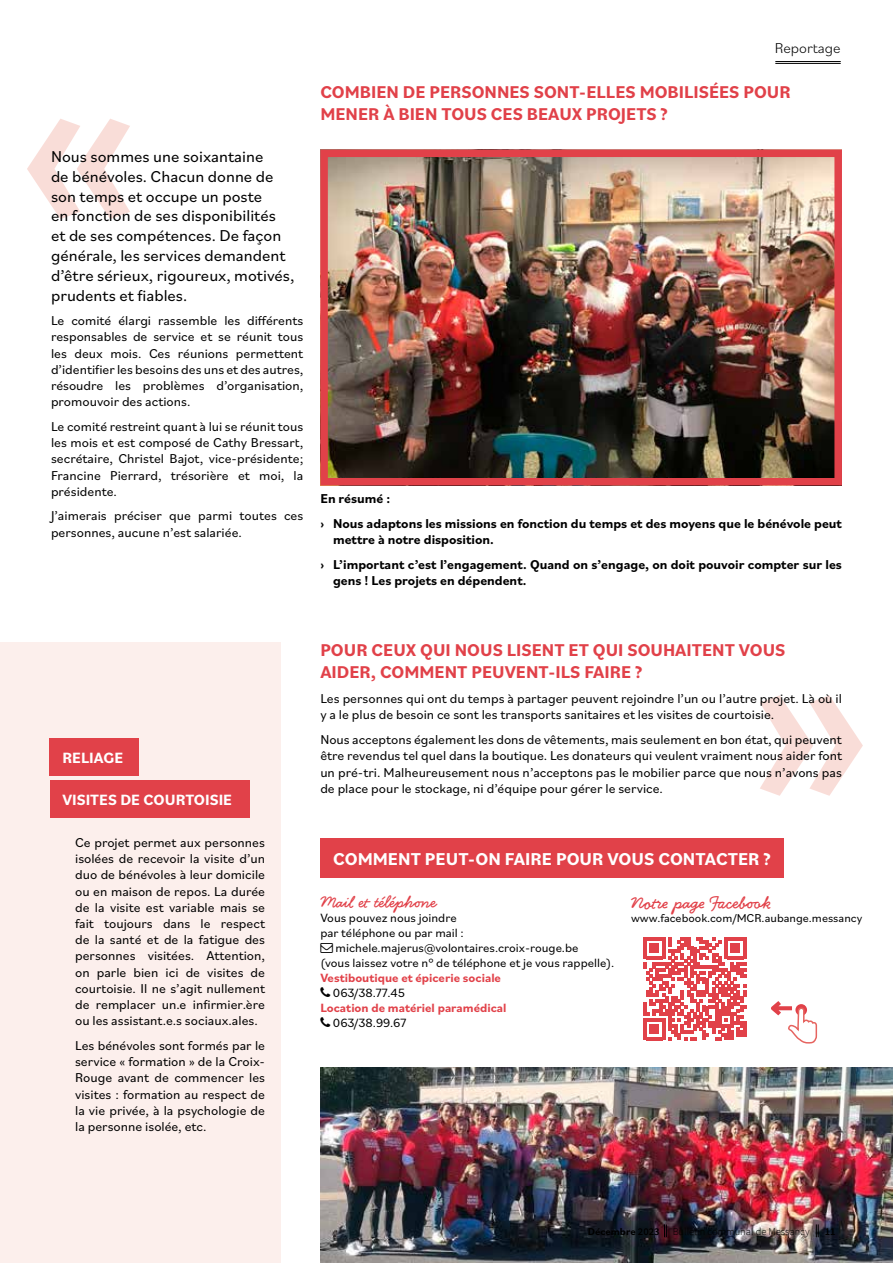
<style>
.page{position:relative;width:893px;height:1263px;background:#fff}
.page>*{position:absolute;margin:0;border:0;box-sizing:border-box;transform-origin:0 0}
.t1{font:700 19.5px "Handsome Pro";color:#e14149}
.t2{font:700 18.15px "Handsome Pro";color:#e14149}
.t3{font:700 18px "Bilo";color:#fff}
.t4{font:700 17.85px/21.5px "Bilo";color:#e14149}
.t5{font:16.5px/19.8px "Bilo";color:#000}
.t6{font:700 15.6px "Bilo";color:#fff}
.t7{font:300 15px "Bilo";color:#000}
.t8{font:13.5px/16.2px "Bilo";color:#000;text-align:justify}
.t9{font:700 13.5px/24.8px "Bilo";color:#000}
.t10{font:12.6px "Bilo";color:#000}
.t11{font:700 12.6px "Bilo";color:#e14149}
.t12{font:12px "Bilo";color:#000}
.t13{font:300 10.5px "Source Sans Pro";color:#000}
.t14{font:700 10.5px "Bilo";color:#000}
.t15{font:600 10.5px "Source Sans Pro";color:#000}
.s1{font-family:"Source Sans Pro";font-weight:600}
</style>
<div class="page">
<svg style="left:27px;top:119px;width:103px;height:100px"></svg>
<svg style="left:760px;top:695px;width:103px;height:101px"></svg>
<div style="left:0;top:643px;width:281px;height:620px;background:#fcefec"></div>
<img style="left:329px;top:159px;width:504px;height:317px">
<div style="left:320px;top:150px;width:522px;height:335px;border:8px solid #e14149"></div>
<img style="left:320px;top:1067px;width:573px;height:196px">
<div style="left:320px;top:839px;width:464px;height:39px;background:#e14149"></div>
<svg style="left:643px;top:937px;width:103px;height:103px"></svg>
<img style="left:771px;top:1001px;width:47px;height:120px">
<div style="left:50px;top:738px;width:89px;height:37px;background:#e14149"></div>
<div style="left:50px;top:781px;width:199px;height:37px;background:#e14149"></div>
<svg style="left:816px;top:1224px;width:3px;height:13px"></svg>
<svg style="left:664px;top:1224px;width:3px;height:13px"></svg>
<hr style="left:775px;top:63px;width:66px;height:1px;background:#000">
<hr style="left:775px;top:61px;width:66px;height:1px;background:#000">
<p class="t5" style="left:51px;top:146px;width:245px">Nous sommes une soixantaine<br>de bénévoles. Chacun donne de son temps et occupe un poste<br>en fonction de ses disponibilités<br>et de ses compétences. De façon générale, les services demandent d’être sérieux, rigoureux, motivés, prudents et fiables.</p>
<p class="t8" style="left:51px;top:312px;width:254px">Le comité élargi rassemble les différents responsables de service et se réunit tous les deux mois. Ces réunions permettent d’identifier les besoins des uns et des autres, résoudre les problèmes d’organisation, promouvoir des actions.</p>
<p class="t8" style="left:51px;top:418px;width:254px">Le comité restreint quant à lui se réunit tous les mois et est composé de Cathy Bressart, secrétaire, Christel Bajot, vice-présidente; Francine Pierrard, trésorière et moi, la présidente.</p>
<p class="t8" style="left:51px;top:507px;width:254px">J’aimerais préciser que parmi toutes ces personnes, aucune n’est salariée.</p>
<p class="t7" style="left:775px;top:37px;width:67px">Reportage</p>
<h3 class="t4" style="left:320px;top:81px;width:472px">COMBIEN DE PERSONNES SONT-ELLES MOBILISÉES POUR<br>MENER À BIEN TOUS CES BEAUX PROJETS ?</h3>
<p class="t9" style="left:320px;top:486px;width:523px">En résumé :<br>› Nous adaptons les missions en fonction du temps et des moyens que le bénévole peut</p>
<p class="t9" style="left:320px;top:527px;width:523px;text-indent:13px">mettre à notre disposition.<br>› L’important c’est l’engagement. Quand on s’engage, on doit pouvoir compter sur les</p>
<p class="t9" style="left:333px;top:568px;width:195px">gens ! Les projets en dépendent.</p>
<p class="t6" style="left:62px;top:747px;width:62px">RELIAGE</p>
<p class="t6" style="left:62px;top:789px;width:171px">VISITES DE COURTOISIE</p>
<p class="t8" style="left:75px;top:834px;width:191px">Ce projet permet aux personnes isolées de recevoir la visite d’un duo de bénévoles à leur domicile ou en maison de repos. La durée de la visite est variable mais se fait toujours dans le respect de la santé et de la fatigue des personnes visitées. Attention, on parle bien ici de visites de courtoisie. Il ne s’agit nullement de remplacer un.e infirmier.ère ou les assistant.e.s sociaux.ales.</p>
<p class="t8" style="left:75px;top:1037px;width:191px">Les bénévoles sont formés par le service « formation » de la Croix-Rouge avant de commencer les visites : formation au respect de la vie privée, à la psychologie de la personne isolée, etc.</p>
<h3 class="t4" style="left:320px;top:639px;width:467px">POUR CEUX QUI NOUS LISENT ET QUI SOUHAITENT VOUS<br>AIDER, COMMENT PEUVENT-ILS FAIRE ?</h3>
<p class="t8" style="left:320px;top:690px;width:523px">Les personnes qui ont du temps à partager peuvent rejoindre l’un ou l’autre projet. Là où il y a le plus de besoin ce sont les transports sanitaires et les visites de courtoisie.</p>
<p class="t8" style="left:320px;top:731px;width:523px">Nous acceptons également les dons de vêtements, mais seulement en bon état, qui peuvent être revendus tel quel dans la boutique. Les donateurs qui veulent vraiment nous aider font un pré-tri. Malheureusement nous n’acceptons pas le mobilier parce que nous n’avons pas de place pour le stockage, ni d’équipe pour gérer le service.</p>
<h3 class="t3" style="left:333px;top:847px;width:439px">COMMENT PEUT-ON FAIRE POUR VOUS CONTACTER ?</h3>
<h1 class="t1" style="left:631px;top:891px;width:142px">Notre page Facebook</h1>
<p class="t12" style="left:631px;top:910px;width:233px">www.facebook.com/MCR.aubange.messancy</p>
<h2 class="t2" style="left:320px;top:891px;width:117px">Mail et téléphone</h2>
<p class="t10" style="left:320px;top:909px;width:138px">Vous pouvez nous joindre</p>
<p class="t10" style="left:320px;top:924px;width:145px">par téléphone ou par mail :</p>
<p class="t10" style="left:336px;top:939px;width:244px">michele.majerus@volontaires.croix-rouge.be</p>
<p class="t10" style="left:320px;top:954px;width:296px">(vous laissez votre n° de téléphone et je vous rappelle).</p>
<p class="t11" style="left:320px;top:969px;width:182px">Vestiboutique et épicerie sociale</p>
<p class="t10" style="left:333px;top:984px;width:74px">063/38.77.45</p>
<p class="t11" style="left:320px;top:999px;width:188px">Location de matériel paramédical</p>
<p class="t10" style="left:333px;top:1014px;width:75px">063/38.99.67</p>
<p class="t14" style="left:588px;top:1224px;width:73px">Décembre <span class="s1">2023</span></p>
<p class="t13" style="left:673px;top:1225px;width:139px">Bulletin communal de Messancy</p>
<p class="t15" style="left:825px;top:1224px;width:12px">11</p>
</div>
